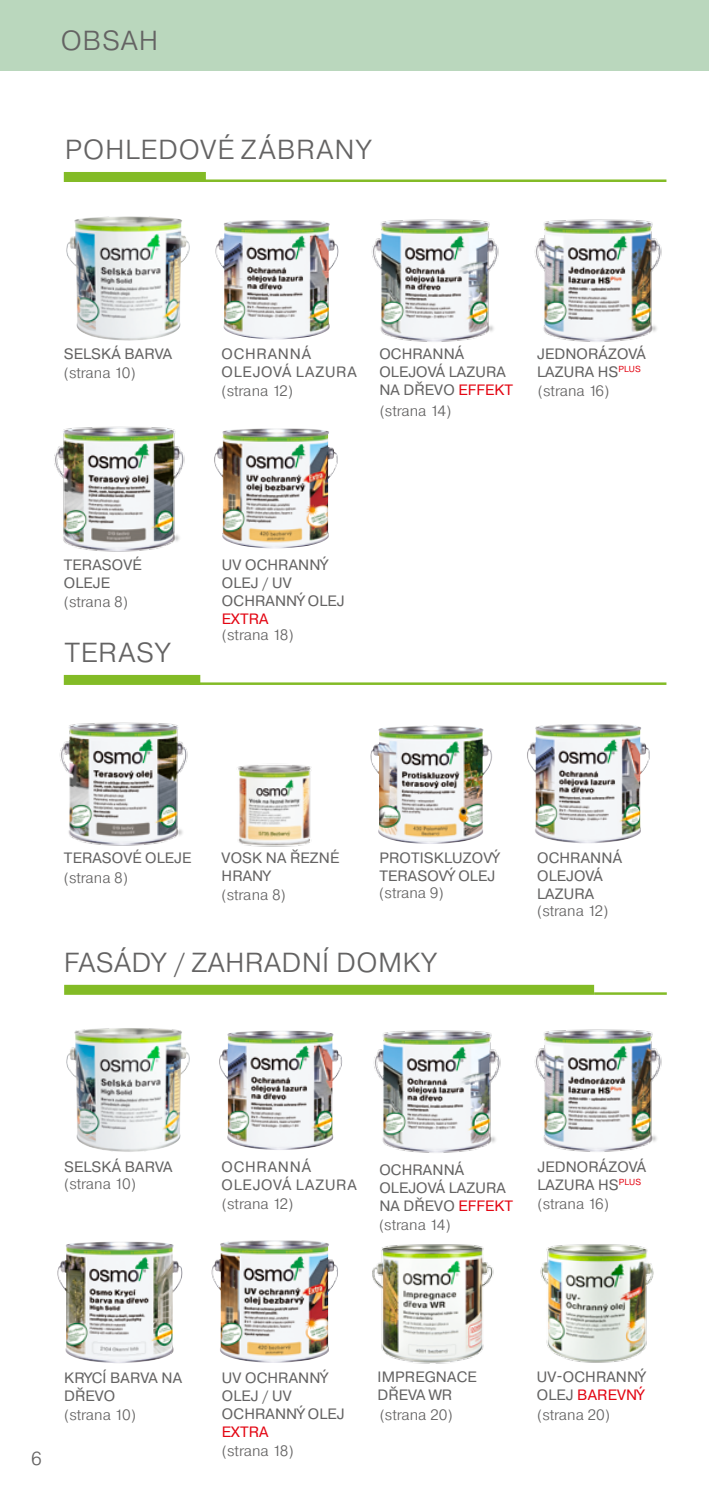
<style>
.page{position:relative;width:709px;height:1489px;background:#fff}
.page>*{position:absolute;margin:0;border:0;box-sizing:border-box;transform-origin:0 0}
.t1{font:300 27.5px "Pragmatica";letter-spacing:.015em;color:#646363}
.t2{font:300 18.75px "Pragmatica";color:#646363}
.t3{font:15px/18px "Pragmatica";letter-spacing:.01em;color:#646363}
.t4{font:300 15px "Pragmatica";color:#646363}
.t5{font:15px/18px "Pragmatica";letter-spacing:.05em;color:#646363}
.t6{font:15px "Pragmatica";letter-spacing:.01em;color:#e30613}
.s1{color:#e30613}
</style>
<div class="page">
<div style="left:0;top:0;width:709px;height:71px;background:#bad7bd"></div>
<div style="left:64px;top:984px;width:530px;height:10px;background:#83bb26"></div>
<hr style="left:594px;top:992px;width:72px;height:2px;background:#83bb26">
<img style="left:372px;top:1244px;width:122px;height:120px">
<div style="left:64px;top:172px;width:142px;height:10px;background:#83bb26"></div>
<hr style="left:198px;top:179px;width:468px;height:3px;background:#83bb26">
<img style="left:57px;top:1241px;width:126px;height:121px">
<div style="left:64px;top:675px;width:136px;height:10px;background:#83bb26"></div>
<hr style="left:190px;top:682px;width:476px;height:3px;background:#83bb26">
<img style="left:54px;top:426px;width:131px;height:126px">
<img style="left:66px;top:1028px;width:124px;height:124px">
<img style="left:66px;top:216px;width:124px;height:125px">
<img style="left:215px;top:220px;width:124px;height:119px">
<img style="left:527px;top:724px;width:123px;height:119px">
<img style="left:219px;top:1030px;width:123px;height:120px">
<img style="left:214px;top:428px;width:124px;height:120px">
<img style="left:211px;top:1240px;width:127px;height:122px">
<img style="left:371px;top:219px;width:128px;height:123px">
<img style="left:373px;top:1030px;width:128px;height:123px">
<img style="left:534px;top:219px;width:128px;height:123px">
<img style="left:534px;top:1029px;width:128px;height:123px">
<img style="left:60px;top:722px;width:128px;height:124px">
<img style="left:370px;top:725px;width:122px;height:119px">
<img style="left:237px;top:765px;width:75px;height:82px">
<img style="left:540px;top:1244px;width:114px;height:119px">
<h1 class="t1" style="left:60px;top:23px;width:99px">OBSAH</h1>
<h1 class="t1" style="left:65px;top:132px;width:309px">POHLEDOVÉ ZÁBRANY</h1>
<p class="t3" style="left:64px;top:345px;width:110px">SELSKÁ BARVA</p>
<p class="t3" style="left:379px;top:345px;width:135px">OCHRANNÁ<br>OLEJOVÁ LAZURA<br>NA DŘEVO <span class="s1">EFFEKT</span></p>
<p class="t5" style="left:222px;top:345px;width:137px">OCHRANNÁ<br>OLEJOVÁ LAZURA</p>
<p class="t4" style="left:64px;top:363px;width:73px">(strana 10)</p>
<p class="t4" style="left:221px;top:381px;width:73px">(strana 12)</p>
<p class="t4" style="left:379px;top:401px;width:73px">(strana 14)</p>
<p class="t3" style="left:537px;top:345px;width:110px">JEDNORÁZOVÁ<br>LAZURA HS<sup>PLUS</sup></p>
<p class="t4" style="left:538px;top:381px;width:73px">(strana 16)</p>
<p class="t3" style="left:64px;top:556px;width:79px">TERASOVÉ<br>OLEJE</p>
<p class="t4" style="left:64px;top:592px;width:66px">(strana 8)</p>
<h1 class="t1" style="left:65px;top:635px;width:108px">TERASY</h1>
<p class="t3" style="left:222px;top:556px;width:124px">UV OCHRANNÝ<br>OLEJ / UV<br>OCHRANNÝ OLEJ</p>
<p class="t6" style="left:222px;top:609px;width:48px">EXTRA</p>
<p class="t4" style="left:222px;top:625px;width:73px">(strana 18)</p>
<p class="t3" style="left:64px;top:849px;width:129px">TERASOVÉ OLEJE</p>
<p class="t3" style="left:379px;top:849px;width:121px">PROTISKLUZOVÝ<br>TERASOVÝ OLEJ</p>
<p class="t3" style="left:222px;top:849px;width:119px">VOSK NA ŘEZNÉ<br>HRANY</p>
<p class="t4" style="left:64px;top:868px;width:66px">(strana 8)</p>
<p class="t4" style="left:221px;top:884px;width:66px">(strana 8)</p>
<p class="t4" style="left:379px;top:883px;width:66px">(strana 9)</p>
<h1 class="t1" style="left:64px;top:944px;width:375px">FASÁDY / ZAHRADNÍ DOMKY</h1>
<p class="t3" style="left:537px;top:849px;width:86px">OCHRANNÁ<br>OLEJOVÁ<br>LAZURA</p>
<p class="t4" style="left:537px;top:900px;width:73px">(strana 12)</p>
<p class="t3" style="left:64px;top:1157px;width:110px">SELSKÁ BARVA</p>
<p class="t3" style="left:537px;top:1157px;width:110px">JEDNORÁZOVÁ<br>LAZURA HS<sup>PLUS</sup></p>
<p class="t5" style="left:222px;top:1158px;width:137px">OCHRANNÁ<br>OLEJOVÁ LAZURA</p>
<p class="t3" style="left:379px;top:1160px;width:135px">OCHRANNÁ<br>OLEJOVÁ LAZURA<br>NA DŘEVO <span class="s1">EFFEKT</span></p>
<p class="t4" style="left:64px;top:1174px;width:73px">(strana 10)</p>
<p class="t4" style="left:222px;top:1193px;width:73px">(strana 12)</p>
<p class="t4" style="left:537px;top:1193px;width:73px">(strana 16)</p>
<p class="t4" style="left:379px;top:1215px;width:73px">(strana 14)</p>
<p class="t2" style="left:31px;top:1446px;width:12px">6</p>
<p class="t3" style="left:64px;top:1368px;width:119px">KRYCÍ BARVA NA<br>DŘEVO</p>
<p class="t4" style="left:64px;top:1404px;width:73px">(strana 10)</p>
<p class="t3" style="left:222px;top:1368px;width:124px">UV OCHRANNÝ<br>OLEJ / UV<br>OCHRANNÝ OLEJ</p>
<p class="t6" style="left:222px;top:1422px;width:48px">EXTRA</p>
<p class="t4" style="left:222px;top:1440px;width:73px">(strana 18)</p>
<p class="t3" style="left:377px;top:1368px;width:101px">IMPREGNACE<br>DŘEVA WR</p>
<p class="t3" style="left:537px;top:1368px;width:110px">UV-OCHRANNÝ<br>OLEJ <span class="s1">BAREVNÝ</span></p>
<p class="t4" style="left:379px;top:1404px;width:74px">(strana 20)</p>
<p class="t4" style="left:537px;top:1404px;width:74px">(strana 20)</p>
</div>
